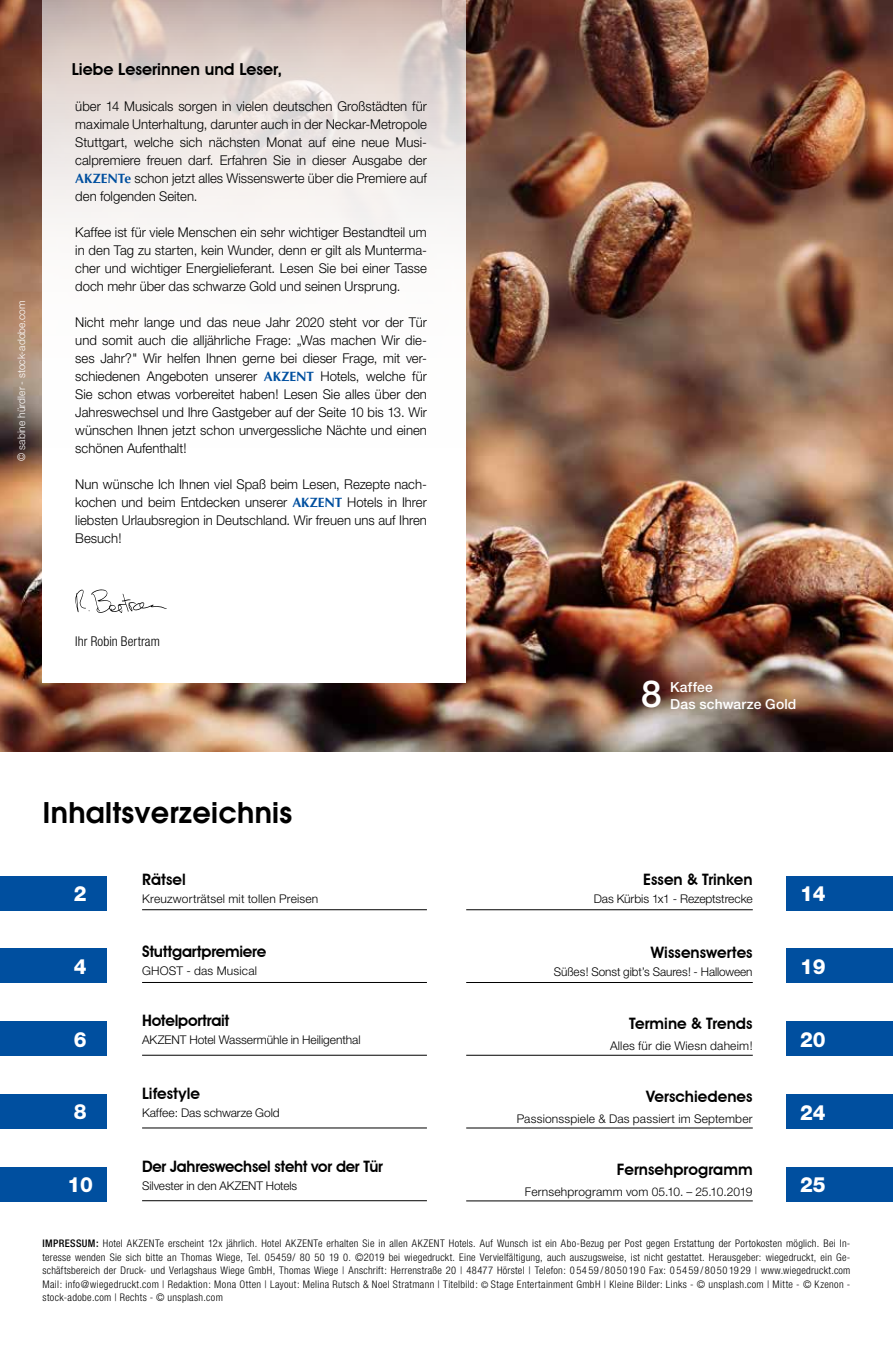
<style>
.page{position:relative;width:893px;height:1348px;background:#fff}
.page>*{position:absolute;margin:0;border:0;box-sizing:border-box;transform-origin:0 0}
.t1{font:500 37.2px "Helvetica Neue";color:#fff}
.t2{font:600 28.5px "Avant Garde LT";letter-spacing:.01em;color:#000}
.t3{font:800 21px "Helvetica Neue";color:#fff}
.t4{font:600 16.5px "Avant Garde IT Cby BT";color:#000}
.t5{font:600 15.75px "Avant Garde IT Cby BT";color:#000}
.t6{font:500 13.95px "Helvetica Neue";letter-spacing:.01em;color:#fff}
.t7{font:300 13.5px/18px "Helvetica Neue";color:#000;text-align:justify}
.t8{font:300 condensed 13.5px "Helvetica Neue";letter-spacing:.01em;color:#000}
.t9{font:300 12px "Helvetica Neue";color:#000}
.t10{font:300 condensed 10.5px/13.5px "Helvetica Neue";letter-spacing:.035em;color:#000;text-align:justify}
.t11{font:300 10.5px "Helvetica Neue";letter-spacing:.01em;color:#fff}
.s1{font-family:"Optima";font-weight:700;color:#004f9f}
.s2{font-weight:500}
.s3{font-stretch:normal;font-size:9px}
</style>
<div class="page">
<img style="left:0;top:0;width:893px;height:752px">
<svg style="left:43px;top:0;width:423px;height:683px"></svg>
<div style="left:0;top:1094px;width:106px;height:34px;background:#004f9f"></div>
<div style="left:0;top:949px;width:106px;height:34px;background:#004f9f"></div>
<div style="left:0;top:876px;width:106px;height:34px;background:#004f9f"></div>
<div style="left:0;top:1021px;width:106px;height:35px;background:#004f9f"></div>
<div style="left:0;top:1167px;width:106px;height:34px;background:#004f9f"></div>
<div style="left:787px;top:1022px;width:106px;height:34px;background:#004f9f"></div>
<div style="left:787px;top:949px;width:106px;height:34px;background:#004f9f"></div>
<hr style="left:466px;top:1055px;width:287px;height:1px;background:#000">
<hr style="left:466px;top:982px;width:287px;height:1px;background:#000">
<hr style="left:142px;top:1128px;width:285px;height:1px;background:#000">
<hr style="left:142px;top:982px;width:285px;height:1px;background:#000">
<hr style="left:142px;top:909px;width:285px;height:1px;background:#000">
<hr style="left:142px;top:1055px;width:285px;height:1px;background:#000">
<hr style="left:142px;top:1200px;width:285px;height:1px;background:#000">
<div style="left:787px;top:876px;width:106px;height:34px;background:#004f9f"></div>
<hr style="left:466px;top:909px;width:287px;height:1px;background:#000">
<div style="left:787px;top:1094px;width:106px;height:34px;background:#004f9f"></div>
<div style="left:787px;top:1167px;width:106px;height:34px;background:#004f9f"></div>
<hr style="left:466px;top:1128px;width:287px;height:1px;background:#000">
<hr style="left:466px;top:1200px;width:287px;height:1px;background:#000">
<svg style="left:75px;top:589px;width:92px;height:24px"></svg>
<p class="t11" style="left:15px;top:461px;width:162px;rotate:-90deg">© sabine hürdler - stock-adobe.com</p>
<p class="t4" style="left:72px;top:60px;width:212px">Liebe Leserinnen und Leser,</p>
<p class="t7" style="left:75px;top:97px;width:353px">über 14 Musicals sorgen in vielen deutschen Großstädten für maximale Unterhaltung, darunter auch in der Neckar-Metropole Stuttgart, welche sich nächsten Monat auf eine neue Musi&shy;calpremiere freuen darf. Erfahren Sie in dieser Ausgabe der <span class="s1">AKZENTe</span> schon jetzt alles Wissenswerte über die Premiere auf den folgenden Seiten.</p>
<p class="t7" style="left:75px;top:223px;width:353px">Kaffee ist für viele Menschen ein sehr wichtiger Bestandteil um in den Tag zu starten, kein Wunder, denn er gilt als Munterma&shy;cher und wichtiger Energielieferant. Lesen Sie bei einer Tasse doch mehr über das schwarze Gold und seinen Ursprung.</p>
<p class="t7" style="left:75px;top:313px;width:353px">Nicht mehr lange und das neue Jahr 2020 steht vor der Tür und somit auch die alljährliche Frage: „Was machen Wir die&shy;ses Jahr?" Wir helfen Ihnen gerne bei dieser Frage, mit ver&shy;schiedenen Angeboten unserer <span class="s1">AKZENT</span> Hotels, welche für Sie schon etwas vorbereitet haben! Lesen Sie alles über den Jahreswechsel und Ihre Gastgeber auf der Seite 10 bis 13. Wir wünschen Ihnen jetzt schon unvergessliche Nächte und einen schönen Aufenthalt!</p>
<p class="t7" style="left:75px;top:475px;width:353px">Nun wünsche Ich Ihnen viel Spaß beim Lesen, Rezepte nach&shy;kochen und beim Entdecken unserer <span class="s1">AKZENT</span> Hotels in Ihrer liebsten Urlaubsregion in Deutschland. Wir freuen uns auf Ihren Besuch!</p>
<p class="t8" style="left:75px;top:633px;width:86px">Ihr Robin Bertram</p>
<h2 class="t2" style="left:43px;top:794px;width:251px">Inhaltsverzeichnis</h2>
<p class="t5" style="left:142px;top:870px;width:45px">Rätsel</p>
<h3 class="t3" style="left:74px;top:881px;width:14px">2</h3>
<p class="t9" style="left:142px;top:892px;width:178px">Kreuzworträtsel mit tollen Preisen</p>
<p class="t5" style="left:142px;top:942px;width:126px">Stuttgartpremiere</p>
<h3 class="t3" style="left:74px;top:954px;width:14px">4</h3>
<p class="t9" style="left:142px;top:963px;width:116px">GHOST - das Musical</p>
<p class="t5" style="left:142px;top:1011px;width:89px">Hotelportrait</p>
<h3 class="t3" style="left:74px;top:1026px;width:14px">6</h3>
<p class="t9" style="left:142px;top:1033px;width:220px">AKZENT Hotel Wassermühle in Heiligenthal</p>
<p class="t5" style="left:142px;top:1084px;width:60px">Lifestyle</p>
<h3 class="t3" style="left:74px;top:1099px;width:14px">8</h3>
<p class="t9" style="left:142px;top:1106px;width:139px">Kaffee: Das schwarze Gold</p>
<p class="t5" style="left:142px;top:1157px;width:242px">Der Jahreswechsel steht vor der Tür</p>
<h3 class="t3" style="left:67px;top:1172px;width:27px">10</h3>
<p class="t9" style="left:142px;top:1178px;width:157px">Silvester in den AKZENT Hotels</p>
<h1 class="t1" style="left:641px;top:672px;width:22px">8</h1>
<p class="t6" style="left:670px;top:679px;width:44px">Kaffee</p>
<p class="t6" style="left:670px;top:695px;width:128px">Das schwarze Gold</p>
<p class="t5" style="left:643px;top:870px;width:111px">Essen &amp; Trinken</p>
<p class="t9" style="left:594px;top:892px;width:160px">Das Kürbis 1x1 - Rezeptstrecke</p>
<h3 class="t3" style="left:800px;top:881px;width:27px">14</h3>
<p class="t5" style="left:651px;top:943px;width:103px">Wissenswertes</p>
<p class="t9" style="left:554px;top:964px;width:200px">Süßes! Sonst gibt’s Saures! - Halloween</p>
<p class="t5" style="left:629px;top:1014px;width:125px">Termine &amp; Trends</p>
<p class="t9" style="left:610px;top:1038px;width:144px">Alles für die Wiesn daheim!</p>
<p class="t5" style="left:646px;top:1087px;width:108px">Verschiedenes</p>
<p class="t9" style="left:517px;top:1111px;width:237px">Passionsspiele &amp; Das passiert im September</p>
<p class="t5" style="left:617px;top:1160px;width:137px">Fernsehprogramm</p>
<p class="t9" style="left:525px;top:1184px;width:229px">Fernsehprogramm vom 05.10. – 25.10.2019</p>
<h3 class="t3" style="left:800px;top:954px;width:27px">19</h3>
<h3 class="t3" style="left:800px;top:1027px;width:27px">20</h3>
<h3 class="t3" style="left:800px;top:1099px;width:27px">24</h3>
<h3 class="t3" style="left:800px;top:1172px;width:27px">25</h3>
<p class="t10" style="left:43px;top:1237px;width:809px"><span class="s2">IMPRESSUM:</span> Hotel AKZENTe erscheint 12x jährlich. Hotel AKZENTe erhalten Sie in allen AKZENT Hotels. Auf Wunsch ist ein Abo-Bezug per Post gegen Erstattung der Portokosten möglich. Bei In&shy;teresse wenden Sie sich bitte an Thomas Wiege, Tel. 05459/ 80 50 19 0. ©2019 bei wiegedruckt. Eine Vervielfältigung, auch auszugsweise, ist nicht gestattet. Herausgeber: wiegedruckt, ein Ge&shy;schäftsbereich der Druck- und Verlagshaus Wiege GmbH, Thomas Wiege | Anschrift: Herrenstraße 20 | 48477 Hörstel | Telefon: 0 54 59 / 80 50 19 0 Fax: 0 54 59 / 80 50 19 29 | www.wiegedruckt.com Mail: info@wiegedruckt.com | Redaktion: Mona Otten | Layout: Melina Rutsch &amp; Noel Stratmann | Titelbild: <span class="s3">©</span> Stage Entertainment GmbH | Kleine Bilder: Links - © unsplash.com | Mitte - © Kzenon - stock-adobe.com | Rechts - © unsplash.com</p>
</div>
